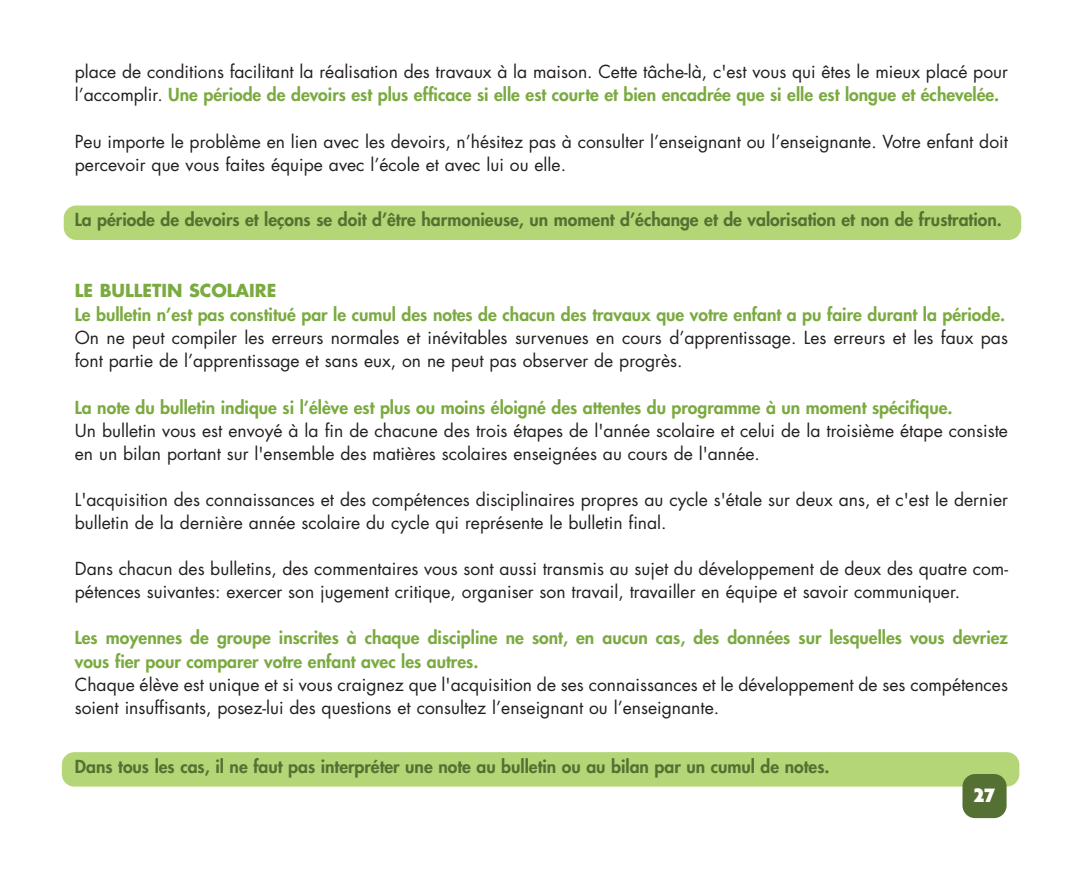
<style>
.page{position:relative;width:1071px;height:882px;background:#fff}
.page>*{position:absolute;margin:0;border:0;box-sizing:border-box;transform-origin:0 0}
.t1{font:900 21px "Agenda";color:#fff}
.t2{font:17.5px/22.9px "Futura";color:#231f20}
.t3{font:800 17.5px/23.8px "Futura";color:#7aaa40}
.t4{font:800 17.5px "Futura";color:#547032}
.t5{font:700 17.5px "Futura";color:#7aaa40}
.s1{font-weight:800;color:#7aaa40}
</style>
<div class="page">
<div style="left:62px;top:752px;width:957px;height:35px;background:#b5d676;border-radius:13px"></div>
<div style="left:64px;top:206px;width:957px;height:34px;background:#b5d676;border-radius:13px"></div>
<div style="left:962px;top:774px;width:45px;height:44px;background:#547032;border-radius:13px"></div>
<p class="t2" style="left:75px;top:61px;width:935px;line-height:23.6px">place de conditions facilitant la réalisation des travaux à la maison. Cette tâche-là, c'est vous qui êtes le mieux placé pour l’accomplir. <span class="s1">Une période de devoirs est plus efficace si elle est courte et bien encadrée que si elle est longue et échevelée.</span></p>
<p class="t2" style="left:75px;top:132px;width:935px">Peu importe le problème en lien avec les devoirs, n’hésitez pas à consulter l’enseignant ou l’enseignante. Votre enfant doit percevoir que vous faites équipe avec l’école et avec lui ou elle.</p>
<p class="t4" style="left:75px;top:211px;width:929px">La période de devoirs et leçons se doit d’être harmonieuse, un moment d’échange et de valorisation et non de frustration.</p>
<p class="t5" style="left:75px;top:283px;width:203px">LE BULLETIN SCOLAIRE</p>
<p class="t3" style="left:75px;top:304px;width:932px">Le bulletin n’est pas constitué par le cumul des notes de chacun des travaux que votre enfant a pu faire durant la période.</p>
<p class="t2" style="left:75px;top:328px;width:935px">On ne peut compiler les erreurs normales et inévitables survenues en cours d’apprentissage. Les erreurs et les faux pas font partie de l’apprentissage et sans eux, on ne peut pas observer de progrès.</p>
<p class="t3" style="left:75px;top:397px;width:879px">La note du bulletin indique si l’élève est plus ou moins éloigné des attentes du programme à un moment spécifique.</p>
<p class="t2" style="left:75px;top:420px;width:935px">Un bulletin vous est envoyé à la fin de chacune des trois étapes de l'année scolaire et celui de la troisième étape consiste en un bilan portant sur l'ensemble des matières scolaires enseignées au cours de l'année.</p>
<p class="t2" style="left:75px;top:489px;width:935px">L'acquisition des connaissances et des compétences disciplinaires propres au cycle s'étale sur deux ans, et c'est le dernier bulletin de la dernière année scolaire du cycle qui représente le bulletin final.</p>
<p class="t2" style="left:75px;top:558px;width:935px">Dans chacun des bulletins, des commentaires vous sont aussi transmis au sujet du développement de deux des quatre com&shy;pétences suivantes: exercer son jugement critique, organiser son travail, travailler en équipe et savoir communiquer.</p>
<p class="t3" style="left:75px;top:627px;width:935px">Les moyennes de groupe inscrites à chaque discipline ne sont, en aucun cas, des données sur lesquelles vous devriez vous fier pour comparer votre enfant avec les autres.</p>
<p class="t2" style="left:75px;top:675px;width:935px">Chaque élève est unique et si vous craignez que l'acquisition de ses connaissances et le développement de ses compétences soient insuffisants, posez-lui des questions et consultez l’enseignant ou l’enseignante.</p>
<p class="t4" style="left:75px;top:758px;width:756px">Dans tous les cas, il ne faut pas interpréter une note au bulletin ou au bilan par un cumul de notes.</p>
<p class="t1" style="left:974px;top:782px;width:23px">27</p>
</div>
